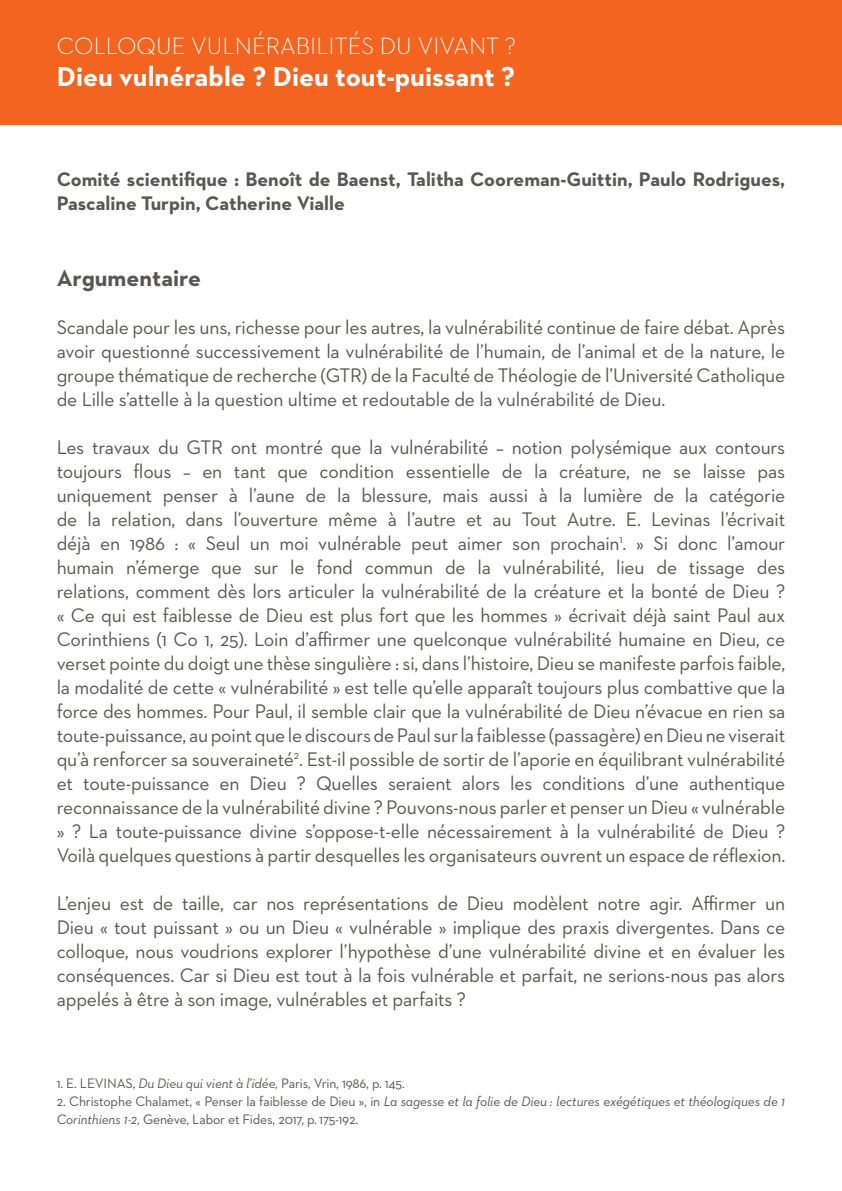
<style>
.page{position:relative;width:842px;height:1191px;background:#fff}
.page>*{position:absolute;margin:0;border:0;box-sizing:border-box;transform-origin:0 0}
.t1{font:700 28px "Neutraface 2 Text";color:#fff}
.t2{font:300 24px "Neutraface 2 Text";color:#fff}
.t3{font:700 24px "Neutraface 2 Text";color:#585752}
.t4{font:20px/24px "Neutraface 2 Text";letter-spacing:-.01em;color:#585752;text-align:justify}
.t5{font:700 20px/24px "Neutraface 2 Text";color:#585752}
.t6{font:14px/18px "Neutraface 2 Text";letter-spacing:-.01em;color:#585752}
.s1{font-style:italic}
</style>
<div class="page">
<div style="left:0;top:0;width:842px;height:125px;background:#f36421"></div>
<p class="t2" style="left:57px;top:31px;width:461px">COLLOQUE VULNÉRABILITÉS DU VIVANT ?</p>
<h1 class="t1" style="left:57px;top:59px;width:460px">Dieu vulnérable ? Dieu tout-puissant ?</h1>
<p class="t5" style="left:57px;top:167px;width:730px">Comité scientifique : Benoît de Baenst, Talitha Cooreman-Guittin, Paulo Rodrigues,<br>Pascaline Turpin, Catherine Vialle</p>
<p class="t3" style="left:57px;top:262px;width:146px">Argumentaire</p>
<p class="t4" style="left:57px;top:315px;width:730px">Scandale pour les uns, richesse pour les autres, la vulnérabilité continue de faire débat. Après avoir questionné successivement la vulnérabilité de l’humain, de l’animal et de la nature, le groupe thématique de recherche (GTR) de la Faculté de Théologie de l’Université Catholique de Lille s’attelle à la question ultime et redoutable de la vulnérabilité de Dieu.</p>
<p class="t4" style="left:57px;top:435px;width:730px">Les travaux du GTR ont montré que la vulnérabilité – notion polysémique aux contours toujours flous – en tant que condition essentielle de la créature, ne se laisse pas uniquement penser à l’aune de la blessure, mais aussi à la lumière de la catégorie de la relation, dans l’ouverture même à l’autre et au Tout Autre. E. Levinas l’écrivait déjà en 1986 : « Seul un moi vulnérable peut aimer son prochain<sup>1</sup>. » Si donc l’amour humain n’émerge que sur le fond commun de la vulnérabilité, lieu de tissage des relations, comment dès lors articuler la vulnérabilité de la créature et la bonté de Dieu ? « Ce qui est faiblesse de Dieu est plus fort que les hommes » écrivait déjà saint Paul aux Corinthiens (1 Co 1, 25). Loin d’affirmer une quelconque vulnérabilité humaine en Dieu, ce verset pointe du doigt une thèse singulière : si, dans l’histoire, Dieu se manifeste parfois faible, la modalité de cette « vulnérabilité » est telle qu’elle apparaît toujours plus combattive que la force des hommes. Pour Paul, il semble clair que la vulnérabilité de Dieu n’évacue en rien sa toute-puissance, au point que le discours de Paul sur la faiblesse (passagère) en Dieu ne viserait qu’à renforcer sa souveraineté<sup>2</sup>. Est-il possible de sortir de l’aporie en équilibrant vulnérabilité et toute-puissance en Dieu ? Quelles seraient alors les conditions d’une authentique reconnaissance de la vulnérabilité divine ? Pouvons-nous parler et penser un Dieu « vulnérable » ? La toute-puissance divine s’oppose-t-elle nécessairement à la vulnérabilité de Dieu ?<br>Voilà quelques questions à partir desquelles les organisateurs ouvrent un espace de réflexion.</p>
<p class="t4" style="left:57px;top:891px;width:730px">L’enjeu est de taille, car nos représentations de Dieu modèlent notre agir. Affirmer un Dieu « tout puissant » ou un Dieu « vulnérable » implique des praxis divergentes. Dans ce colloque, nous voudrions explorer l’hypothèse d’une vulnérabilité divine et en évaluer les conséquences. Car si Dieu est tout à la fois vulnérable et parfait, ne serions-nous pas alors appelés à être à son image, vulnérables et parfaits ?</p>
<p class="t6" style="left:57px;top:1074px;width:350px">1. E. LEVINAS, <span class="s1">Du Dieu qui vient à l’idée,</span> Paris, Vrin, 1986, p. 145.</p>
<p class="t6" style="left:57px;top:1092px;width:730px">2. Christophe Chalamet, « Penser la faiblesse de Dieu », in <span class="s1">La sagesse et la folie de Dieu : lectures exégétiques et théologiques de 1<br>Corinthiens 1-2,</span> Genève, Labor et Fides, 2017, p. 175‑192.</p>
</div>
